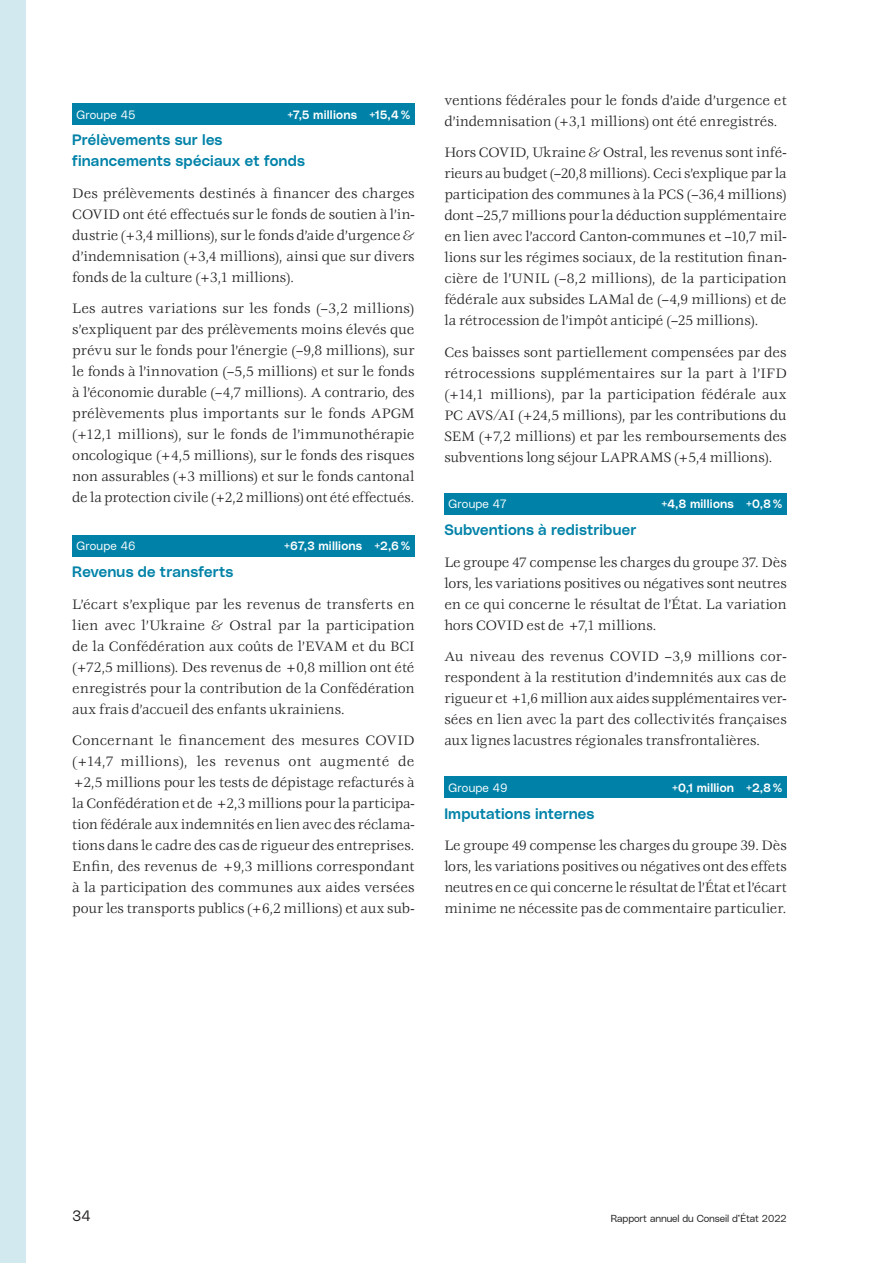
<style>
.page{position:relative;width:893px;height:1263px;background:#fff}
.page>*{position:absolute;margin:0;border:0;box-sizing:border-box;transform-origin:0 0}
.t1{font:15px/21px "Veljovic Std";letter-spacing:-.005em;color:#231f20;text-align:justify}
.t2{font:15px/21px "Poly Sans Median";letter-spacing:.015em;color:#0082a8}
.t3{font:15px "Poly Sans Slim";color:#231f20}
.t4{font:12px "Poly Sans Median";letter-spacing:.02em;color:#fff}
.t5{font:12px "Poly Sans Slim";letter-spacing:.015em;color:#fff}
.t6{font:10.2px "Poly Sans Slim";letter-spacing:-.01em;color:#231f20}
</style>
<div class="page">
<div style="left:0;top:0;width:26px;height:1263px;background:#d1e9ef"></div>
<div style="left:72px;top:103px;width:343px;height:21px;background:#0082a8"></div>
<div style="left:72px;top:535px;width:343px;height:21px;background:#0082a8"></div>
<div style="left:444px;top:493px;width:343px;height:21px;background:#0082a8"></div>
<div style="left:444px;top:777px;width:343px;height:21px;background:#0082a8"></div>
<p class="t5" style="left:77px;top:106px;width:61px">Groupe 45</p>
<p class="t4" style="left:287px;top:105px;width:124px">+7,5 millions +15,4 %</p>
<p class="t2" style="left:72px;top:128px;width:234px">Prélèvements sur les financements spéciaux et fonds</p>
<p class="t1" style="left:72px;top:183px;width:344px">Des prélèvements destinés à financer des charges COVID ont été effectués sur le fonds de soutien à l’in&shy;dustrie (+3,4 millions), sur le fonds d’aide d’urgence &amp; d’indemnisation (+3,4 millions), ainsi que sur divers fonds de la culture (+3,1 millions).</p>
<p class="t1" style="left:72px;top:299px;width:344px">Les autres variations sur les fonds (–3,2 millions) s’expliquent par des prélèvements moins élevés que prévu sur le fonds pour l’énergie (–9,8 millions), sur le fonds à l’innovation (–5,5 millions) et sur le fonds à l’économie durable (–4,7 millions). A contrario, des prélèvements plus importants sur le fonds APGM (+12,1 millions), sur le fonds de l’immunothérapie oncologique (+4,5 millions), sur le fonds des risques non assurables (+3 millions) et sur le fonds cantonal de la protection civile (+2,2 millions) ont été effectués.</p>
<p class="t5" style="left:77px;top:537px;width:60px">Groupe 46</p>
<p class="t4" style="left:284px;top:537px;width:128px">+67,3 millions +2,6 %</p>
<p class="t2" style="left:72px;top:560px;width:163px">Revenus de transferts</p>
<p class="t1" style="left:72px;top:594px;width:344px">L’écart s’explique par les revenus de transferts en lien avec l’Ukraine &amp; Ostral par la participation de la Confédération aux coûts de l’EVAM et du BCI (+72,5 millions). Des revenus de +0,8 million ont été enregistrés pour la contribution de la Confédération aux frais d’accueil des enfants ukrainiens.</p>
<p class="t1" style="left:72px;top:731px;width:344px">Concernant le financement des mesures COVID (+14,7 millions), les revenus ont augmenté de +2,5 millions pour les tests de dépistage refacturés à la Confédération et de +2,3 millions pour la participa&shy;tion fédérale aux indemnités en lien avec des réclama&shy;tions dans le cadre des cas de rigueur des entreprises.<br>Enfin, des revenus de +9,3 millions correspondant à la participation des communes aux aides versées pour les transports publics (+6,2 millions) et aux sub-</p>
<p class="t1" style="left:444px;top:90px;width:344px">ventions fédérales pour le fonds d’aide d’urgence et d’indemnisation (+3,1 millions) ont été enregistrés.</p>
<p class="t1" style="left:444px;top:143px;width:344px">Hors COVID, Ukraine &amp; Ostral, les revenus sont infé&shy;rieurs au budget (–20,8 millions). Ceci s’explique par la participation des communes à la PCS (–36,4 millions) dont –25,7 millions pour la déduction supplémentaire en lien avec l’accord Canton-communes et –10,7 mil&shy;lions sur les régimes sociaux, de la restitution finan&shy;cière de l’UNIL (–8,2 millions), de la participation fédérale aux subsides LAMal de (–4,9 millions) et de la rétrocession de l’impôt anticipé (–25 millions).</p>
<p class="t1" style="left:444px;top:342px;width:344px">Ces baisses sont partiellement compensées par des rétrocessions supplémentaires sur la part à l’IFD (+14,1 millions), par la participation fédérale aux PC AVS/AI (+24,5 millions), par les contributions du SEM (+7,2 millions) et par les remboursements des subventions long séjour LAPRAMS (+5,4 millions).</p>
<p class="t5" style="left:449px;top:495px;width:59px">Groupe 47</p>
<p class="t4" style="left:661px;top:495px;width:123px">+4,8 millions +0,8 %</p>
<p class="t2" style="left:444px;top:518px;width:194px">Subventions à redistribuer</p>
<p class="t1" style="left:444px;top:552px;width:344px">Le groupe 47 compense les charges du groupe 37. Dès lors, les variations positives ou négatives sont neutres en ce qui concerne le résultat de l’État. La variation hors COVID est de +7,1 millions.</p>
<p class="t1" style="left:444px;top:647px;width:344px">Au niveau des revenus COVID –3,9 millions cor&shy;respondent à la restitution d’indemnités aux cas de rigueur et +1,6 million aux aides supplémentaires ver&shy;sées en lien avec la part des collectivités françaises aux lignes lacustres régionales transfrontalières.</p>
<p class="t5" style="left:449px;top:779px;width:60px">Groupe 49</p>
<p class="t4" style="left:672px;top:778px;width:112px">+0,1 million +2,8 %</p>
<p class="t2" style="left:444px;top:801px;width:152px">Imputations internes</p>
<p class="t1" style="left:444px;top:836px;width:344px">Le groupe 49 compense les charges du groupe 39. Dès lors, les variations positives ou négatives ont des effets neutres en ce qui concerne le résultat de l’État et l’écart minime ne nécessite pas de commentaire particulier.</p>
<p class="t3" style="left:72px;top:1205px;width:20px">34</p>
<p class="t6" style="left:611px;top:1211px;width:177px">Rapport annuel du Conseil d’État 2022</p>
</div>
